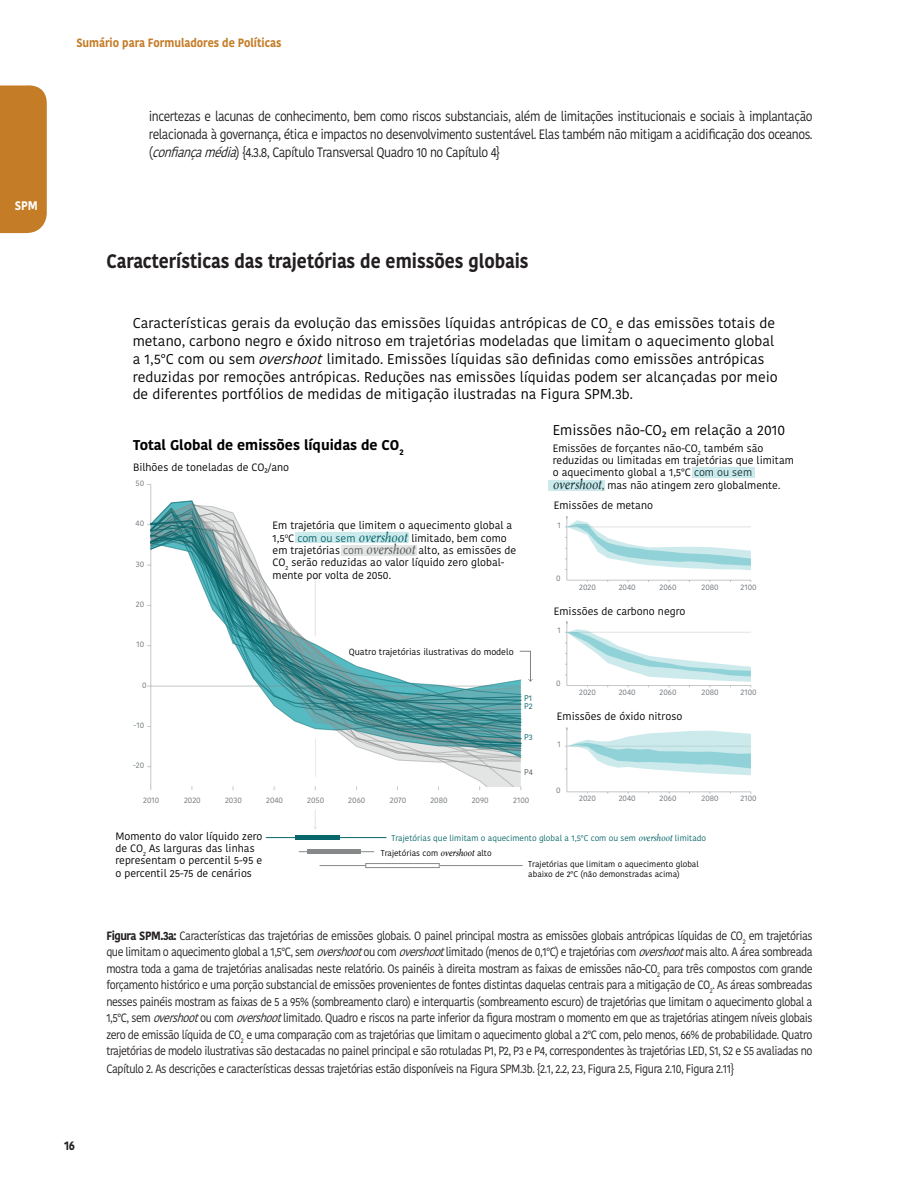
<style>
.page{position:relative;width:919px;height:1191px;background:#fff}
.page>*{position:absolute;margin:0;border:0;box-sizing:border-box;transform-origin:0 0}
.TÍTULO_1{font:700 19.5px "Kohinoor Bangla";color:#231f20;scale:.9 1}
.t1{font:14.1px/17.7px "Kohinoor Bangla";color:#000001}
.t2{font:700 14.1px "Kohinoor Bangla";color:#000001}
.t3{font:13.5px/18px "Kohinoor Bangla";letter-spacing:-.04em;color:#231f20;text-align:justify;scale:.9 1}
.t4{font:700 12.45px "Kohinoor Bangla";color:#fff;scale:.9 1}
.t5{font:700 12.45px "Kohinoor Bangla";color:#231f20;scale:.9 1}
.TEXTO{font:12px/16.5px "Kohinoor Bangla";letter-spacing:-.04em;color:#231f20;text-align:justify;scale:.9 1}
.t6{font:700 12px "Kohinoor Bangla";color:#c47c27;scale:.9 1}
.t7{font:10.65px/12.5px "Kohinoor Bangla";color:#000001}
.t8{font:9px "Kohinoor Bangla";color:#000001}
.t9{font:8.25px "Kohinoor Bangla";color:#757a7e}
.t10{font:8.25px/9.4px "Kohinoor Bangla";color:#000001}
.t11{font:8.25px/8.2px "Kohinoor Bangla";color:#09676c}
.t12{font:8.25px "Kohinoor Bangla";color:#595d5e}
.s1{font-style:italic}
.s2{font-family:"Myriad Pro"}
.s3{font-family:"Marion";font-style:italic;font-size:15.3px}
.s4{color:#09676c}
.s5{font-family:"Marion";font-style:italic;font-size:15.3px;color:#09676c}
.s6{color:#595d5e}
.s7{font-family:"Marion";font-style:italic;font-size:15.3px;color:#595d5e}
.s8{font-family:"Marion";font-style:italic;font-size:10.65px}
.s9{font-weight:700}
</style>
<div class="page">
<div style="left:0;top:85px;width:47px;height:148px;background:#c47c27"></div>
<hr style="left:150px;top:484px;width:1px;height:303px;background:#888c8f">
<hr style="left:566px;top:621px;width:1px;height:64px;background:#888c8f">
<hr style="left:567px;top:791px;width:183px;height:1px;background:#888c8f">
<hr style="left:566px;top:728px;width:1px;height:64px;background:#888c8f">
<hr style="left:566px;top:516px;width:1px;height:64px;background:#888c8f">
<hr style="left:567px;top:580px;width:183px;height:1px;background:#888c8f">
<svg style="left:314px;top:810px;width:3px;height:19px"></svg>
<svg style="left:565px;top:629px;width:186px;height:58px"></svg>
<svg style="left:565px;top:728px;width:185px;height:47px"></svg>
<svg style="left:565px;top:516px;width:185px;height:54px"></svg>
<svg style="left:521px;top:651px;width:12px;height:31px"></svg>
<div style="left:692px;top:467px;width:62px;height:10px;background:#cceaec"></div>
<div style="left:548px;top:480px;width:57px;height:11px;background:#cceaec"></div>
<svg style="left:151px;top:772px;width:363px;height:15px"></svg>
<svg style="left:150px;top:508px;width:87px;height:12px"></svg>
<svg style="left:151px;top:739px;width:370px;height:33px"></svg>
<svg style="left:150px;top:520px;width:371px;height:219px"></svg>
<svg style="left:150px;top:526px;width:371px;height:175px"></svg>
<hr style="left:295px;top:835px;width:45px;height:4px;background:#09676c">
<hr style="left:266px;top:837px;width:120px;height:1px;background:#09676c">
<hr style="left:308px;top:849px;width:53px;height:4px;background:#86888a">
<hr style="left:299px;top:851px;width:75px;height:1px;background:#86888a">
<hr style="left:319px;top:865px;width:203px;height:1px;background:#86888a">
<hr style="left:366px;top:863px;width:73px;height:4px;background:#fff">
<div style="left:365px;top:863px;width:74px;height:5px;border:1px solid #86888a"></div>
<p class="t4" style="left:15px;top:195px;width:27px">SPM</p>
<p class="t6" style="left:76px;top:32px;width:229px">Sumário para Formuladores de Políticas</p>
<p class="t3" style="left:149px;top:106px;width:739px">incertezas e lacunas de conhecimento, bem como riscos substanciais, além de limitações institucionais e sociais à implantação relacionada à governança, ética e impactos no desenvolvimento sustentável. Elas também não mitigam a acidificação dos oceanos. (<span class="s1">confiançamédia</span>) {4.3.8, Capítulo Transversal Quadro 10 no Capítulo 4}</p>
<p class="TÍTULO_1" style="left:106px;top:243px;width:470px">Características das trajetórias de emissões globais</p>
<p class="t1" style="left:133px;top:314px;width:646px">Características gerais da evolução das emissões líquidas antrópicas de CO<sub>2</sub> e das emissões totais de metano, carbono negro e óxido nitroso em trajetórias modeladas que limitam o aquecimento global a 1,5°C com ou sem <span class="s1">overshoot</span>limitado. Emissões líquidas são definidas como emissões antrópicas reduzidas por remoções antrópicas. Reduções nas emissões líquidas podem ser alcançadas por meio de diferentes portfólios de medidas de mitigação ilustradas na Figura SPM.3b.</p>
<p class="t2" style="left:133px;top:432px;width:272px">Total Global de emissões líquidas de CO<sub>2</sub></p>
<p class="t1" style="left:552px;top:420px;width:234px">Emissões não-CO<span class="s2">2</span> em relação a 2010</p>
<p class="t7" style="left:552px;top:441px;width:243px">Emissões de forçantes não-CO<sub>2</sub> também são reduzidas ou limitadas em trajetórias que limitam o aquecimento global a 1,5°C com ou sem <span class="s3">overshoot</span>, mas não atingem zero globalmente.</p>
<p class="t7" style="left:133px;top:461px;width:158px">Bilhões de toneladas de CO<span class="s2">2</span>/ano</p>
<p class="t9" style="left:135px;top:476px;width:10px">50</p>
<p class="t9" style="left:136px;top:517px;width:10px">40</p>
<p class="t9" style="left:136px;top:557px;width:10px">30</p>
<p class="t9" style="left:136px;top:597px;width:10px">20</p>
<p class="t9" style="left:136px;top:638px;width:9px">10</p>
<p class="t9" style="left:142px;top:678px;width:6px">0</p>
<p class="t9" style="left:133px;top:718px;width:12px">-10</p>
<p class="t9" style="left:133px;top:759px;width:13px">-20</p>
<p class="t7" style="left:272px;top:519px;width:245px">Em trajetória que limitem o aquecimento global a 1,5<sup>o</sup>C <span class="s4">com ou sem</span> <span class="s5">overshoot</span> limitado, bem como em trajetórias <span class="s6">com</span> <span class="s7">overshoot</span> alto, as emissões de CO<sub>2</sub> serão reduzidas ao valor líquido zero global&shy;mente por volta de 2050.</p>
<p class="t8" style="left:349px;top:644px;width:166px">Quatro trajetórias ilustrativas do modelo</p>
<p class="t11" style="left:524px;top:693px;width:10px">P1<br>P2</p>
<p class="t11" style="left:524px;top:733px;width:10px">P3</p>
<p class="t12" style="left:524px;top:766px;width:10px">P4</p>
<p class="t9" style="left:143px;top:793px;width:18px">2010</p>
<p class="t9" style="left:184px;top:793px;width:18px">2020</p>
<p class="t9" style="left:225px;top:793px;width:18px">2030</p>
<p class="t9" style="left:266px;top:793px;width:18px">2040</p>
<p class="t9" style="left:307px;top:793px;width:18px">2050</p>
<p class="t9" style="left:348px;top:793px;width:19px">2060</p>
<p class="t9" style="left:390px;top:793px;width:18px">2070</p>
<p class="t9" style="left:430px;top:793px;width:19px">2080</p>
<p class="t9" style="left:471px;top:793px;width:18px">2090</p>
<p class="t9" style="left:513px;top:793px;width:18px">2100</p>
<p class="t7" style="left:554px;top:498px;width:101px">Emissões de metano</p>
<p class="t9" style="left:557px;top:518px;width:5px">1</p>
<p class="t9" style="left:556px;top:572px;width:6px">0</p>
<p class="t9" style="left:579px;top:580px;width:18px">2020</p>
<p class="t9" style="left:618px;top:580px;width:18px">2040</p>
<p class="t9" style="left:659px;top:580px;width:19px">2060</p>
<p class="t9" style="left:701px;top:580px;width:19px">2080</p>
<p class="t9" style="left:740px;top:580px;width:18px">2100</p>
<p class="t7" style="left:554px;top:604px;width:133px">Emissões de carbono negro</p>
<p class="t9" style="left:557px;top:624px;width:5px">1</p>
<p class="t9" style="left:556px;top:677px;width:6px">0</p>
<p class="t9" style="left:579px;top:686px;width:18px">2020</p>
<p class="t9" style="left:618px;top:686px;width:18px">2040</p>
<p class="t9" style="left:659px;top:686px;width:19px">2060</p>
<p class="t9" style="left:701px;top:686px;width:19px">2080</p>
<p class="t9" style="left:740px;top:686px;width:18px">2100</p>
<p class="t7" style="left:557px;top:710px;width:127px">Emissões de óxido nitroso</p>
<p class="t9" style="left:557px;top:738px;width:5px">1</p>
<p class="t9" style="left:556px;top:783px;width:6px">0</p>
<p class="t9" style="left:579px;top:792px;width:18px">2020</p>
<p class="t9" style="left:618px;top:792px;width:18px">2040</p>
<p class="t9" style="left:659px;top:792px;width:19px">2060</p>
<p class="t9" style="left:701px;top:792px;width:19px">2080</p>
<p class="t9" style="left:740px;top:792px;width:18px">2100</p>
<p class="t7" style="left:115px;top:829px;width:149px">Momento do valor líquido zero</p>
<p class="t11" style="left:391px;top:834px;width:316px">Trajetórias que limitam o aquecimento global a 1,5°C com ou sem <span class="s8">overshoot</span> limitado</p>
<p class="t7" style="left:115px;top:842px;width:148px">de CO<sub>2</sub> As larguras das linhas representam o percentil 5-95 e o percentil 25-75 de cenários</p>
<p class="t10" style="left:381px;top:848px;width:112px">Trajetórias com <span class="s8">overshoot</span> alto</p>
<p class="t10" style="left:528px;top:859px;width:172px">Trajetórias que limitam o aquecimento global abaixo de 2°C (não demonstradas acima)</p>
<p class="t5" style="left:64px;top:1134px;width:14px">16</p>
<p class="TEXTO" style="left:106px;top:927px;width:786px"><span class="s9">Figura SPM.3a:</span> Características das trajetórias de emissões globais. O painel principal mostra as emissões globais antrópicas líquidas de CO<sub>2</sub> em trajetórias que limitam o aquecimento global a 1,5°C, sem <span class="s1">overshoot</span>ou com <span class="s1">overshoot</span>limitado (menos de 0,1°C) e trajetórias com <span class="s1">overshoot</span>mais alto. A área sombreada mostra toda a gama de trajetórias analisadas neste relatório. Os painéis à direita mostram as faixas de emissões não-CO<sub>2</sub> para três compostos com grande forçamento histórico e uma porção substancial de emissões provenientes de fontes distintas daquelas centrais para a mitigação de CO<sub>2</sub>. As áreas sombreadas nesses painéis mostram as faixas de 5 a 95% (sombreamento claro) e interquartis (sombreamento escuro) de trajetórias que limitam o aquecimento global a 1,5°C, sem <span class="s1">overshoot</span>ou com <span class="s1">overshoot</span>limitado. Quadro e riscos na parte inferior da figura mostram o momento em que as trajetórias atingem níveis globais zero de emissão líquida de CO<sub>2</sub> e uma comparação com as trajetórias que limitam o aquecimento global a 2°C com, pelo menos, 66% de probabilidade. Quatro trajetórias de modelo ilustrativas são destacadas no painel principal e são rotuladas P1, P2, P3 e P4, correspondentes às trajetórias LED, S1, S2 e S5 avaliadas no</p>
<p class="TEXTO" style="left:106px;top:1060px;width:699px">Capítulo 2. As descrições e características dessas trajetórias estão disponíveis na Figura SPM.3b. {2.1, 2.2, 2.3, Figura 2.5, Figura 2.10, Figura 2.11}</p>
</div>
